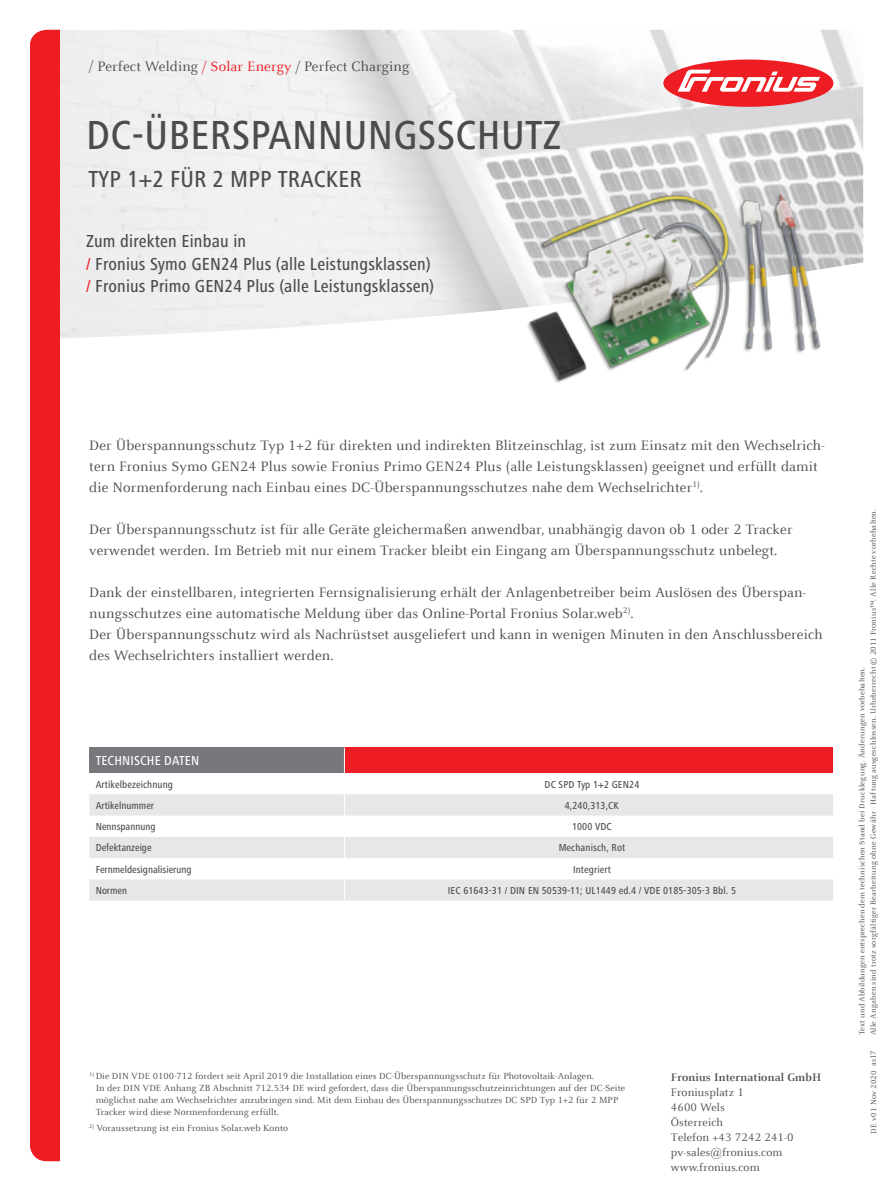
<style>
.page{position:relative;width:893px;height:1191px;background:#fff}
.page>*{position:absolute;margin:0;border:0;box-sizing:border-box;transform-origin:0 0}
.t1{font:500 condensed 42px "Frutiger Next LTW1 G";letter-spacing:.01em;color:#4b4c4d}
.t2{font:500 condensed 24px "Frutiger Next LTW1 G";letter-spacing:.01em;color:#4b4c4d}
.t3{font:500 condensed 18px/22.5px "Frutiger Next LTW1 G";letter-spacing:.01em;color:#4b4c4d}
.t4{font:15px/21px "Celeste Offc Pro";letter-spacing:.01em;color:#4b4c4d}
.t5{font:500 condensed 13.5px "Frutiger Next LTW1 G";letter-spacing:.01em;color:#fff}
.t6{font:12px/15px "Celeste Offc Pro";letter-spacing:.01em;color:#4b4c4d}
.t7{font:700 12px "Celeste Offc Pro";letter-spacing:.01em;color:#4b4c4d}
.t8{font:500 condensed 10.5px "Frutiger Next LTW1 G";letter-spacing:.01em;color:#4b4c4d}
.t9{font:9.75px/12px "Celeste Offc Pro";letter-spacing:.01em;color:#4b4c4d}
.t10{font:8.25px/11.2px "Celeste Offc Pro";letter-spacing:.02em;color:#4b4c4d}
.s1{color:#ee1d23}
</style>
<div class="page">
<img style="left:60px;top:30px;width:803px;height:308px">
<div style="left:663px;top:60px;width:170px;height:47px;background:#ee1d23;border-radius:50%"></div>
<svg style="left:678px;top:70px;width:142px;height:22px"></svg>
<div style="left:30px;top:30px;width:30px;height:1131px;background:#ee1d23"></div>
<img style="left:517px;top:176px;width:323px;height:207px">
<div style="left:89px;top:747px;width:255px;height:26px;background:#76787b"></div>
<div style="left:344px;top:747px;width:489px;height:26px;background:#ee1d23"></div>
<svg style="left:89px;top:794px;width:744px;height:106px;fill:#e6e7e9"></svg>
<svg style="left:344px;top:747px;width:1px;height:153px"></svg>
<p class="t4" style="left:89px;top:55px;width:322px">/ Perfect Welding <span class="s1">/ Solar Energy</span> / Perfect Charging</p>
<h1 class="t1" style="left:86px;top:111px;width:477px">DC-Überspannungsschutz</h1>
<h2 class="t2" style="left:89px;top:165px;width:94px">Typ 1+2 für</h2>
<h2 class="t2" style="left:213px;top:165px;width:146px">2 MPP Tracker</h2>
<p class="t3" style="left:86px;top:230px;width:350px">Zum direkten Einbau in<br><span class="s1">/</span> Fronius Symo GEN 24 Plus (alle Leistungsklassen) <span class="s1">/</span> Fronius Primo GEN 24 Plus (alle Leistungsklassen)</p>
<p class="t4" style="left:89px;top:435px;width:737px">Der Überspannungsschutz Typ 1+2 für direkten und indirekten Blitzeinschlag, ist zum Einsatz mit den Wechselrich&shy;tern Fronius Symo GEN24 Plus sowie Fronius Primo GEN24 Plus (alle Leistungsklassen) geeignet und erfüllt damit die Normenforderung nach Einbau eines DC-Überspannungsschutzes nahe dem Wechselrichter<sup>1)</sup>.</p>
<p class="t4" style="left:89px;top:519px;width:705px">Der Überspannungsschutz ist für alle Geräte gleichermaßen anwendbar, unabhängig davon ob 1 oder 2 Tracker verwendet werden. Im Betrieb mit nur einem Tracker bleibt ein Eingang am Überspannungsschutz unbelegt.</p>
<p class="t4" style="left:89px;top:582px;width:735px">Dank der einstellbaren, integrierten Fernsignalisierung erhält der Anlagenbetreiber beim Auslösen des Überspan&shy;nungsschutzes eine automatische Meldung über das Online-Portal Fronius Solar.web<sup>2)</sup>.<br>Der Überspannungsschutz wird als Nachrüstset ausgeliefert und kann in wenigen Minuten in den Anschlussbereich des Wechselrichters installiert werden.</p>
<p class="t5" style="left:96px;top:753px;width:105px">Technische Daten</p>
<p class="t8" style="left:96px;top:778px;width:79px">Artikelbezeichnung</p>
<p class="t8" style="left:545px;top:778px;width:96px">DC SPD Typ 1+2 GEN24</p>
<p class="t8" style="left:96px;top:799px;width:60px">Artikelnummer</p>
<p class="t8" style="left:565px;top:799px;width:56px">4,240,313,CK</p>
<p class="t8" style="left:96px;top:820px;width:62px">Nennspannung</p>
<p class="t8" style="left:572px;top:820px;width:40px">1000 VDC</p>
<p class="t8" style="left:96px;top:841px;width:57px">Defektanzeige</p>
<p class="t8" style="left:559px;top:841px;width:68px">Mechanisch, Rot</p>
<p class="t8" style="left:96px;top:863px;width:97px">Fernmeldesignalisierung</p>
<p class="t8" style="left:573px;top:863px;width:39px">I ntegriert</p>
<p class="t8" style="left:96px;top:884px;width:33px">Normen</p>
<p class="t8" style="left:448px;top:884px;width:290px">IEC 61643-31 / DIN EN 50539-11; UL1449 ed.4 / VDE 0185-305-3 Bbl. 5</p>
<p class="t9" style="left:96px;top:1070px;width:531px;text-indent:-6px"><sup>1)</sup> Die DIN VDE 0100-712 fordert seit April 2019 die Installation eines DC-Überspannungsschutz für Photovoltaik-Anlagen.<br>In der DIN VDE Anhang ZB Abschnitt 712.534 DE wird gefordert, dass die Überspannungsschutzeinrichtungen auf der DC-Seite möglichst nahe am Wechselrichter anzubringen sind. Mit dem Einbau des Überspannungsschutzes DC SPD Typ 1+2 für 2 MPP Tracker wird diese Normenforderung erfüllt.</p>
<p class="t9" style="left:89px;top:1122px;width:200px"><sup>2)</sup> Voraussetzung ist ein Fronius Solar.web Konto</p>
<p class="t7" style="left:243px;top:1069px;width:106px">Fronius Schweiz AG</p>
<p class="t6" style="left:243px;top:1084px;width:109px">Oberglatterstrasse 11<br>8153 Rümlang</p>
<p class="t7" style="left:457px;top:1069px;width:147px">Fronius Deutschland GmbH</p>
<p class="t6" style="left:457px;top:1084px;width:86px">Fronius Straße 1</p>
<p class="t7" style="left:671px;top:1069px;width:152px">Fronius International GmbH</p>
<p class="t6" style="left:671px;top:1084px;width:124px">Froniusplatz 1<br>4600 Wels<br>Österreich<br>Telefon +43 7242 241-0 pv-sales@fronius.com www.fronius.com</p>
<p class="t10" style="left:856px;top:1035px;width:528px;rotate:-90deg">Text und Abbildungen entsprechen dem technischen Stand bei Drucklegung. Änderungen vorbehalten.<br>Alle Angaben sind trotz sorgfältiger Bearbeitung ohne Gewähr - Haftung ausgeschlossen. Urheberrecht © 2011 Fronius™. Alle Rechte vorbehalten.</p>
<p class="t10" style="left:868px;top:1066px;width:17px;rotate:-90deg">as17</p>
<p class="t10" style="left:868px;top:1105px;width:36px;rotate:-90deg">Nov 2020</p>
<p class="t10" style="left:868px;top:1133px;width:62px;rotate:-90deg">DE v01 Oct 2019</p>
</div>
